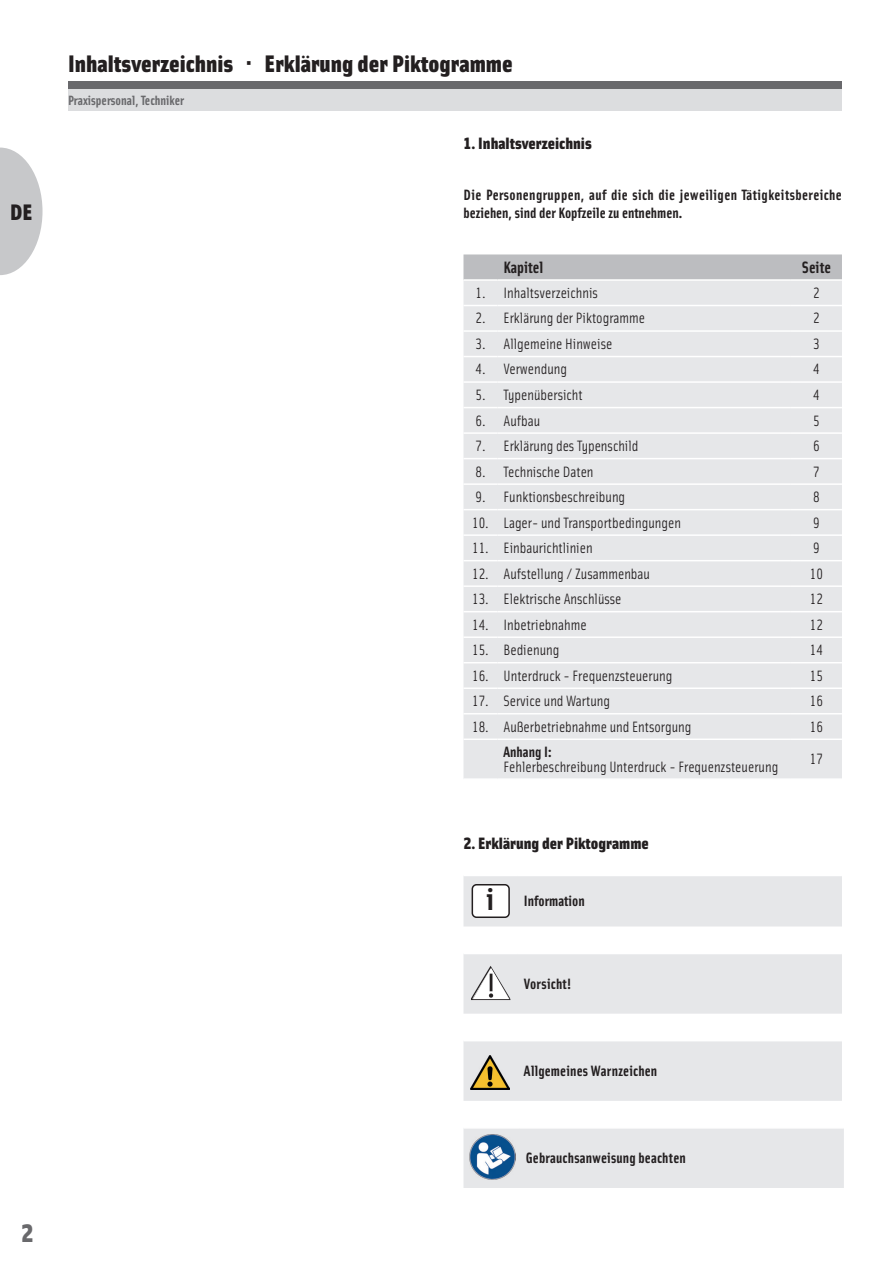
<style>
.page{position:relative;width:893px;height:1263px;background:#fff}
.page>*{position:absolute;margin:0;border:0;box-sizing:border-box;transform-origin:0 0}
.t1{font:25.5px "Solex Black Lining";color:#69696c}
.t2{font:24px "Solex Black Lining";color:#231f20}
.t3{font:22.5px "Solex Black Lining";color:#231f20}
.t4{font:16.5px "Solex Black Lining";color:#231f20}
.t5{font:16.5px "Solex Bold Lining";color:#231f20}
.t6{font:15px "Solex Regular Lining";color:#231f20}
.t7{font:15px/18px "Solex Bold Lining";letter-spacing:.03em;color:#231f20}
.t8{font:15px "Solex Bold Lining";letter-spacing:.01em;color:#231f20}
.t9{font:13.5px "Solex Bold Lining";color:#69696c}
.s1{font-size:31.5px}
</style>
<div class="page">
<svg style="left:0;top:148px;width:43px;height:127px"></svg>
<div style="left:463px;top:254px;width:379px;height:25px;background:#bcbdc0"></div>
<div style="left:463px;top:281px;width:379px;height:497px;background:#e6e7e9"></div>
<hr style="left:463px;top:305px;width:34px;height:1px;background:#fff">
<hr style="left:497px;top:305px;width:294px;height:1px;background:#fff">
<hr style="left:791px;top:305px;width:51px;height:1px;background:#fff">
<hr style="left:463px;top:330px;width:34px;height:2px;background:#fff">
<hr style="left:497px;top:330px;width:294px;height:2px;background:#fff">
<hr style="left:791px;top:330px;width:51px;height:2px;background:#fff">
<hr style="left:463px;top:356px;width:34px;height:1px;background:#fff">
<hr style="left:497px;top:356px;width:294px;height:1px;background:#fff">
<hr style="left:791px;top:356px;width:51px;height:1px;background:#fff">
<hr style="left:463px;top:381px;width:34px;height:2px;background:#fff">
<hr style="left:497px;top:381px;width:294px;height:2px;background:#fff">
<hr style="left:791px;top:381px;width:51px;height:2px;background:#fff">
<hr style="left:463px;top:407px;width:34px;height:1px;background:#fff">
<hr style="left:497px;top:407px;width:294px;height:1px;background:#fff">
<hr style="left:791px;top:407px;width:51px;height:1px;background:#fff">
<hr style="left:463px;top:432px;width:34px;height:2px;background:#fff">
<hr style="left:497px;top:432px;width:294px;height:2px;background:#fff">
<hr style="left:791px;top:432px;width:51px;height:2px;background:#fff">
<hr style="left:463px;top:458px;width:34px;height:1px;background:#fff">
<hr style="left:497px;top:458px;width:294px;height:1px;background:#fff">
<hr style="left:791px;top:458px;width:51px;height:1px;background:#fff">
<hr style="left:463px;top:483px;width:34px;height:2px;background:#fff">
<hr style="left:497px;top:483px;width:294px;height:2px;background:#fff">
<hr style="left:791px;top:483px;width:51px;height:2px;background:#fff">
<hr style="left:463px;top:509px;width:34px;height:1px;background:#fff">
<hr style="left:497px;top:509px;width:294px;height:1px;background:#fff">
<hr style="left:791px;top:509px;width:51px;height:1px;background:#fff">
<hr style="left:463px;top:534px;width:34px;height:2px;background:#fff">
<hr style="left:497px;top:534px;width:294px;height:2px;background:#fff">
<hr style="left:791px;top:534px;width:51px;height:2px;background:#fff">
<hr style="left:463px;top:560px;width:34px;height:1px;background:#fff">
<hr style="left:497px;top:560px;width:294px;height:1px;background:#fff">
<hr style="left:791px;top:560px;width:51px;height:1px;background:#fff">
<hr style="left:463px;top:585px;width:34px;height:2px;background:#fff">
<hr style="left:497px;top:585px;width:294px;height:2px;background:#fff">
<hr style="left:791px;top:585px;width:51px;height:2px;background:#fff">
<hr style="left:463px;top:611px;width:34px;height:1px;background:#fff">
<hr style="left:497px;top:611px;width:294px;height:1px;background:#fff">
<hr style="left:791px;top:611px;width:51px;height:1px;background:#fff">
<hr style="left:463px;top:636px;width:34px;height:2px;background:#fff">
<hr style="left:497px;top:636px;width:294px;height:2px;background:#fff">
<hr style="left:791px;top:636px;width:51px;height:2px;background:#fff">
<hr style="left:463px;top:662px;width:34px;height:1px;background:#fff">
<hr style="left:497px;top:662px;width:294px;height:1px;background:#fff">
<hr style="left:791px;top:662px;width:51px;height:1px;background:#fff">
<hr style="left:463px;top:687px;width:34px;height:2px;background:#fff">
<hr style="left:497px;top:687px;width:294px;height:2px;background:#fff">
<hr style="left:791px;top:687px;width:51px;height:2px;background:#fff">
<hr style="left:463px;top:713px;width:34px;height:1px;background:#fff">
<hr style="left:497px;top:713px;width:294px;height:1px;background:#fff">
<hr style="left:791px;top:713px;width:51px;height:1px;background:#fff">
<hr style="left:463px;top:738px;width:34px;height:2px;background:#fff">
<hr style="left:497px;top:738px;width:294px;height:2px;background:#fff">
<hr style="left:791px;top:738px;width:51px;height:2px;background:#fff">
<div style="left:463px;top:876px;width:379px;height:50px;background:#e6e7e9"></div>
<div style="left:472px;top:885px;width:37px;height:32px;background:#fff;border-radius:4px"></div>
<div style="left:472px;top:884px;width:38px;height:34px;border:2px solid #231f20;border-radius:4px"></div>
<div style="left:463px;top:954px;width:379px;height:60px;background:#e6e7e9"></div>
<img style="left:471px;top:965px;width:39px;height:37px">
<img style="left:473px;top:968px;width:37px;height:31px">
<div style="left:463px;top:1041px;width:379px;height:60px;background:#e6e7e9"></div>
<img style="left:470px;top:1055px;width:39px;height:34px">
<div style="left:463px;top:1128px;width:381px;height:60px;background:#e6e7e9"></div>
<img style="left:470px;top:1134px;width:45px;height:45px">
<div style="left:68px;top:81px;width:774px;height:8px;background:#69696c"></div>
<div style="left:68px;top:89px;width:774px;height:22px;background:#dcdddf"></div>
<h3 class="t3" style="left:10px;top:197px;width:24px">DE</h3>
<h1 class="t1" style="left:21px;top:1215px;width:14px">2</h1>
<h2 class="t2" style="left:68px;top:47px;width:167px">Inhaltsverzeichnis</h2>
<h2 class="t2" style="left:265px;top:47px;width:250px">Erklärung der Piktogramme</h2>
<p class="t9" style="left:68px;top:91px;width:117px">Praxispersonal, Techniker</p>
<p class="t4" style="left:463px;top:132px;width:130px">1. Inhaltsverzeichnis</p>
<p class="t7" style="left:463px;top:185px;width:380px">Die Personengruppen, auf die sich die jeweiligen Tätigkeitsbereiche beziehen, sind der Kopfzeile zu entnehmen.</p>
<p class="t5" style="left:503px;top:256px;width:41px">Kapitel</p>
<p class="t5" style="left:802px;top:256px;width:30px">Seite</p>
<p class="t6" style="left:475px;top:283px;width:124px">1. Inhaltsverzeichnis</p>
<p class="t6" style="left:813px;top:283px;width:8px">2</p>
<p class="t6" style="left:475px;top:309px;width:171px">2. Erklärung der Piktogramme</p>
<p class="t6" style="left:813px;top:309px;width:8px">2</p>
<p class="t6" style="left:475px;top:334px;width:138px">3. Allgemeine Hinweise</p>
<p class="t6" style="left:813px;top:334px;width:8px">3</p>
<p class="t6" style="left:475px;top:360px;width:93px">4. Verwendung</p>
<p class="t6" style="left:813px;top:360px;width:8px">4</p>
<p class="t6" style="left:475px;top:385px;width:109px">5. Typenübersicht</p>
<p class="t6" style="left:813px;top:385px;width:8px">4</p>
<p class="t6" style="left:475px;top:411px;width:66px">6. Aufbau</p>
<p class="t6" style="left:813px;top:411px;width:8px">5</p>
<p class="t6" style="left:475px;top:436px;width:165px">7. Erklärung des Typenschild</p>
<p class="t6" style="left:813px;top:436px;width:8px">6</p>
<p class="t6" style="left:475px;top:462px;width:120px">8. Technische Daten</p>
<p class="t6" style="left:813px;top:462px;width:8px">7</p>
<p class="t6" style="left:475px;top:487px;width:151px">9. Funktionsbeschreibung</p>
<p class="t6" style="left:813px;top:487px;width:8px">8</p>
<p class="t6" style="left:472px;top:513px;width:210px">10. Lager- und Transportbedingungen</p>
<p class="t6" style="left:813px;top:513px;width:8px">9</p>
<p class="t6" style="left:472px;top:538px;width:122px">11. Einbaurichtlinien</p>
<p class="t6" style="left:813px;top:538px;width:8px">9</p>
<p class="t6" style="left:472px;top:564px;width:179px">12. Aufstellung / Zusammenbau</p>
<p class="t6" style="left:810px;top:564px;width:15px">10</p>
<p class="t6" style="left:472px;top:589px;width:151px">13. Elektrische Anschlüsse</p>
<p class="t6" style="left:810px;top:589px;width:15px">12</p>
<p class="t6" style="left:472px;top:615px;width:116px">14. Inbetriebnahme</p>
<p class="t6" style="left:810px;top:615px;width:15px">12</p>
<p class="t6" style="left:472px;top:640px;width:89px">15. Bedienung</p>
<p class="t6" style="left:810px;top:640px;width:15px">14</p>
<p class="t6" style="left:472px;top:666px;width:202px">16. Unterdruck - Frequenzsteuerung</p>
<p class="t6" style="left:810px;top:666px;width:15px">15</p>
<p class="t6" style="left:472px;top:691px;width:139px">17. Service und Wartung</p>
<p class="t6" style="left:810px;top:691px;width:15px">16</p>
<p class="t6" style="left:472px;top:717px;width:221px">18. Außerbetriebnahme und Entsorgung</p>
<p class="t6" style="left:810px;top:717px;width:15px">16</p>
<p class="t8" style="left:503px;top:742px;width:50px">Anhang I:</p>
<p class="t6" style="left:503px;top:757px;width:276px">Fehlerbeschreibung Unterdruck - Frequenzsteuerung</p>
<p class="t6" style="left:810px;top:750px;width:15px">17</p>
<p class="t4" style="left:463px;top:831px;width:187px">2. Erklärung der Piktogramme</p>
<p class="t8" style="left:486px;top:891px;width:100px"><span class="s1">i</span> Information</p>
<p class="t8" style="left:524px;top:974px;width:49px">Vorsicht!</p>
<p class="t8" style="left:524px;top:1061px;width:135px">Allgemeines Warnzeichen</p>
<p class="t8" style="left:526px;top:1148px;width:162px">Gebrauchsanweisung beachten</p>
</div>
